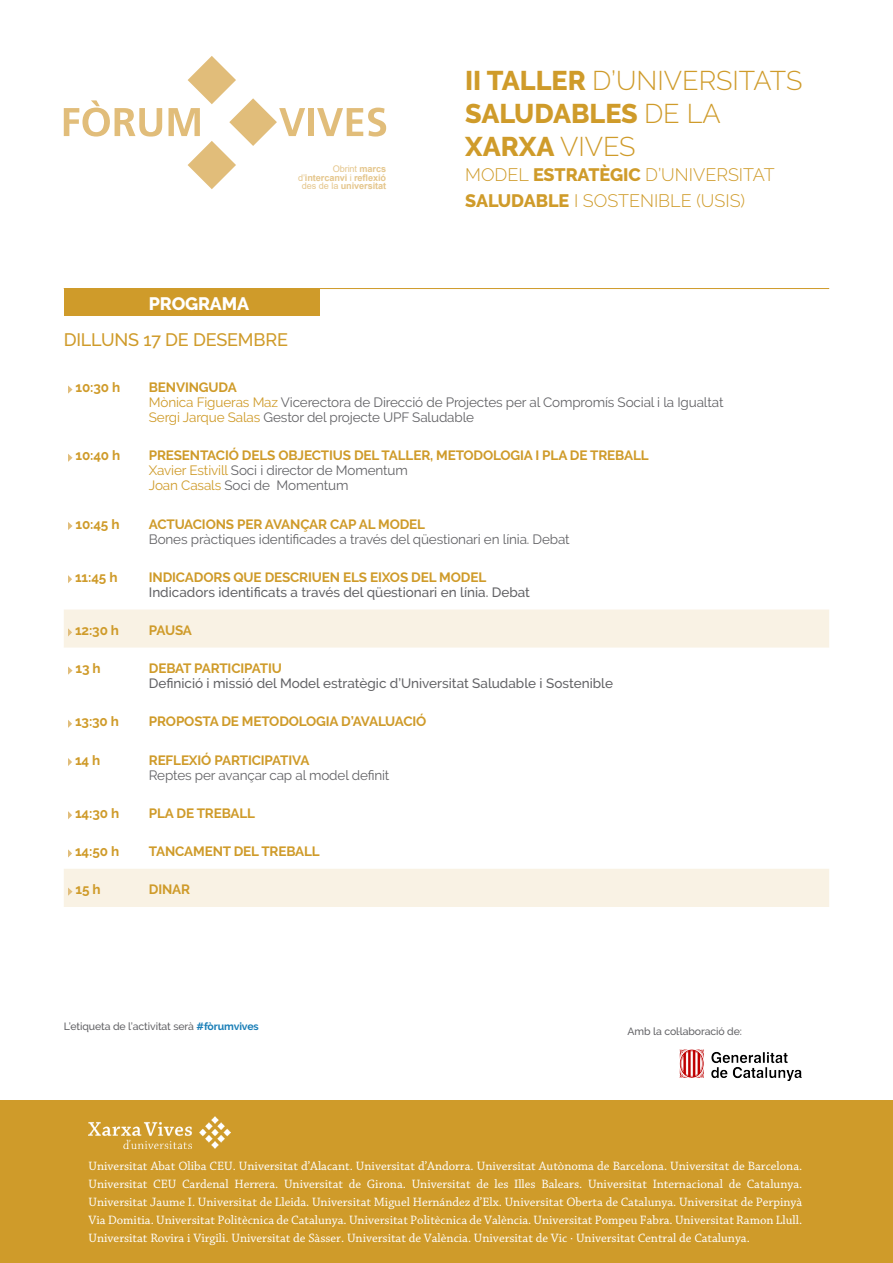
<style>
.page{position:relative;width:893px;height:1263px;background:#fff}
.page>*{position:absolute;margin:0;border:0;box-sizing:border-box;transform-origin:0 0}
.t1{font:800 27px "Raleway";color:#cf9b2a}
.t2{font:300 27px "Raleway";color:#cf9b2a}
.t3{font:300 18px/25.5px "Raleway";color:#cf9b2a}
.titol_sense_linia{font:500 18px "Raleway";letter-spacing:-.01em;color:#cf9b2a}
.t4{font:800 18px "Raleway";letter-spacing:-.01em;color:#fff}
._1_títol{font:700 13.5px "Raleway";letter-spacing:-.01em;color:#cf9b2a}
._1_títol-2{font:13.5px "Raleway";letter-spacing:-.01em;color:#636366}
._2_títol{font:500 13.5px "Raleway";color:#636366}
.t5{font:12.75px/18px "Chaparral Pro";color:#fff;text-align:justify}
.t6{font:500 10.5px "Raleway";letter-spacing:-.01em;color:#636366}
.t7{font:700 9.15px/8.6px "Arial";letter-spacing:-.01em;color:#e5c68c;text-align:right}
.s1{font-weight:400}
.s2{font-weight:800}
.s3{font-weight:300}
.s4{color:#cf9b2a}
.s5{font-weight:700;color:#197eb7}
</style>
<div class="page">
<svg style="left:64px;top:100px;width:98px;height:37px"></svg>
<div style="left:308px;top:108px;width:6px;height:28px;background:#e1bd7a"></div>
<svg style="left:317px;top:108px;width:69px;height:29px"></svg>
<svg style="left:169px;top:56px;width:136px;height:133px"></svg>
<div style="left:64px;top:288px;width:255px;height:27px;background:#cf9b2a"></div>
<hr style="left:64px;top:288px;width:765px;height:1px;background:#cf9b2a">
<svg style="left:64px;top:609px;width:765px;height:298px"></svg>
<svg style="left:68px;top:385px;width:5px;height:9px"></svg>
<svg style="left:68px;top:454px;width:5px;height:8px"></svg>
<svg style="left:68px;top:522px;width:5px;height:8px"></svg>
<svg style="left:68px;top:575px;width:4px;height:8px"></svg>
<svg style="left:68px;top:628px;width:4px;height:8px"></svg>
<svg style="left:64px;top:648px;width:765px;height:53px"></svg>
<svg style="left:68px;top:720px;width:4px;height:8px"></svg>
<svg style="left:68px;top:758px;width:4px;height:8px"></svg>
<svg style="left:68px;top:811px;width:4px;height:8px"></svg>
<svg style="left:68px;top:849px;width:4px;height:8px"></svg>
<svg style="left:68px;top:887px;width:5px;height:9px"></svg>
<img style="left:680px;top:1049px;width:121px;height:32px">
<div style="left:0;top:1101px;width:893px;height:162px;background:#cf9b2a"></div>
<img style="left:89px;top:1116px;width:141px;height:33px">
<p class="t7" style="left:298px;top:165px;width:90px"><span class="s1">Obrint</span> marcs <span class="s1">d’</span>intercanvi <span class="s1">i</span> reflexió <span class="s1">des de la</span> universitat</p>
<p class="t4" style="left:149px;top:294px;width:102px">PROGRAMA</p>
<p class="titol_sense_linia" style="left:64px;top:329px;width:226px">DILLUNS 17 DE DESEMBRE</p>
<p class="t2" style="left:465px;top:65px;width:339px"><span class="s2">II TALLER</span> D’UNIVERSITATS</p>
<p class="t1" style="left:465px;top:98px;width:257px">SALUDABLES <span class="s3">DE LA</span></p>
<p class="t1" style="left:465px;top:131px;width:172px">XARXA <span class="s3">VIVES</span></p>
<p class="t3" style="left:465px;top:162px;width:311px">MODEL <span class="s2">ESTRATÈGIC</span> D’UNIVERSITAT<br><span class="s2">SALUDABLE</span> I SOSTENIBLE (USIS)</p>
<p class="_1_títol" style="left:76px;top:380px;width:46px">10:30 h</p>
<p class="_1_títol" style="left:149px;top:380px;width:89px">BENVINGUDA</p>
<p class="_1_títol-2" style="left:149px;top:395px;width:576px"><span class="s4">Mònica Figueras Maz</span> Vicerectora de Direcció de Projectes per al Compromís Social i la Igualtat</p>
<p class="_1_títol-2" style="left:149px;top:410px;width:327px"><span class="s4">Sergi Jarque Salas</span> Gestor del projecte UPF Saludable</p>
<p class="_1_títol" style="left:76px;top:448px;width:46px">10:40 h</p>
<p class="_1_títol" style="left:149px;top:448px;width:501px">PRESENTACIÓ DELS OBJECTIUS DEL TALLER, METODOLOGIA I PLA DE TREBALL</p>
<p class="_1_títol-2" style="left:149px;top:463px;width:260px"><span class="s4">Xavier Estivill</span> Soci i director de Momentum</p>
<p class="_1_títol-2" style="left:149px;top:478px;width:201px"><span class="s4">Joan Casals</span> Soci de Momentum</p>
<p class="_1_títol" style="left:76px;top:516px;width:46px">10:45 h</p>
<p class="_1_títol" style="left:149px;top:516px;width:278px">ACTUACIONS PER AVANÇAR CAP AL MODEL</p>
<p class="_1_títol-2" style="left:149px;top:531px;width:422px">Bones pràctiques identificades a través del qüestionari en línia. Debat</p>
<p class="_1_títol" style="left:75px;top:569px;width:44px">11:45 h</p>
<p class="_1_títol" style="left:149px;top:569px;width:339px">INDICADORS QUE DESCRIUEN ELS EIXOS DEL MODEL</p>
<p class="_2_títol" style="left:149px;top:584px;width:383px">Indicadors identificats a través del qüestionari en línia. Debat</p>
<p class="_1_títol" style="left:75px;top:622px;width:46px">12:30 h</p>
<p class="_1_títol" style="left:149px;top:622px;width:45px">PAUSA</p>
<p class="_1_títol" style="left:76px;top:661px;width:27px">13 h</p>
<p class="_1_títol" style="left:149px;top:661px;width:135px">DEBAT PARTICIPATIU</p>
<p class="_2_títol" style="left:149px;top:676px;width:466px">Definició i missió del Model estratègic d’Universitat Saludable i Sostenible</p>
<p class="_1_títol" style="left:75px;top:714px;width:45px">13:30 h</p>
<p class="_1_títol" style="left:149px;top:714px;width:279px">PROPOSTA DE METODOLOGIA D’AVALUACIÓ</p>
<p class="_1_títol" style="left:75px;top:752px;width:27px">14 h</p>
<p class="_1_títol" style="left:149px;top:752px;width:162px">REFLEXIÓ PARTICIPATIVA</p>
<p class="_1_títol-2" style="left:149px;top:767px;width:242px">Reptes per avançar cap al model definit</p>
<p class="_1_títol" style="left:75px;top:805px;width:46px">14:30 h</p>
<p class="_1_títol" style="left:149px;top:805px;width:108px">PLA DE TREBALL</p>
<p class="_1_títol" style="left:75px;top:843px;width:46px">14:50 h</p>
<p class="_1_títol" style="left:149px;top:843px;width:173px">TANCAMENT DEL TREBALL</p>
<p class="_1_títol" style="left:76px;top:882px;width:27px">15 h</p>
<p class="_1_títol" style="left:149px;top:882px;width:43px">DINAR</p>
<p class="t6" style="left:64px;top:1021px;width:196px">L’etiqueta de l’activitat serà <span class="s5">#fòrumvives</span></p>
<p class="t6" style="left:628px;top:1025px;width:116px">Amb la col·laboració de:</p>
<p class="t5" style="left:89px;top:1158px;width:715px">Universitat Abat Oliba CEU. Universitat d’Alacant. Universitat d’Andorra. Universitat Autònoma de Barcelona. Universitat de Barcelona.<br>Universitat CEU Cardenal Herrera. Universitat de Girona. Universitat de les Illes Balears. Universitat Internacional de Catalunya.<br>Universitat Jaume I. Universitat de Lleida. Universitat Miguel Hernández d’Elx. Universitat Oberta de Catalunya. Universitat de Perpinyà Via Domitia. Universitat Politècnica de Catalunya. Universitat Politècnica de València. Universitat Pompeu Fabra. Universitat Ramon Llull.<br>Universitat Rovira i Virgili. Universitat de Sàsser. Universitat de València. Universitat de Vic · Universitat Central de Catalunya.</p>
</div>
